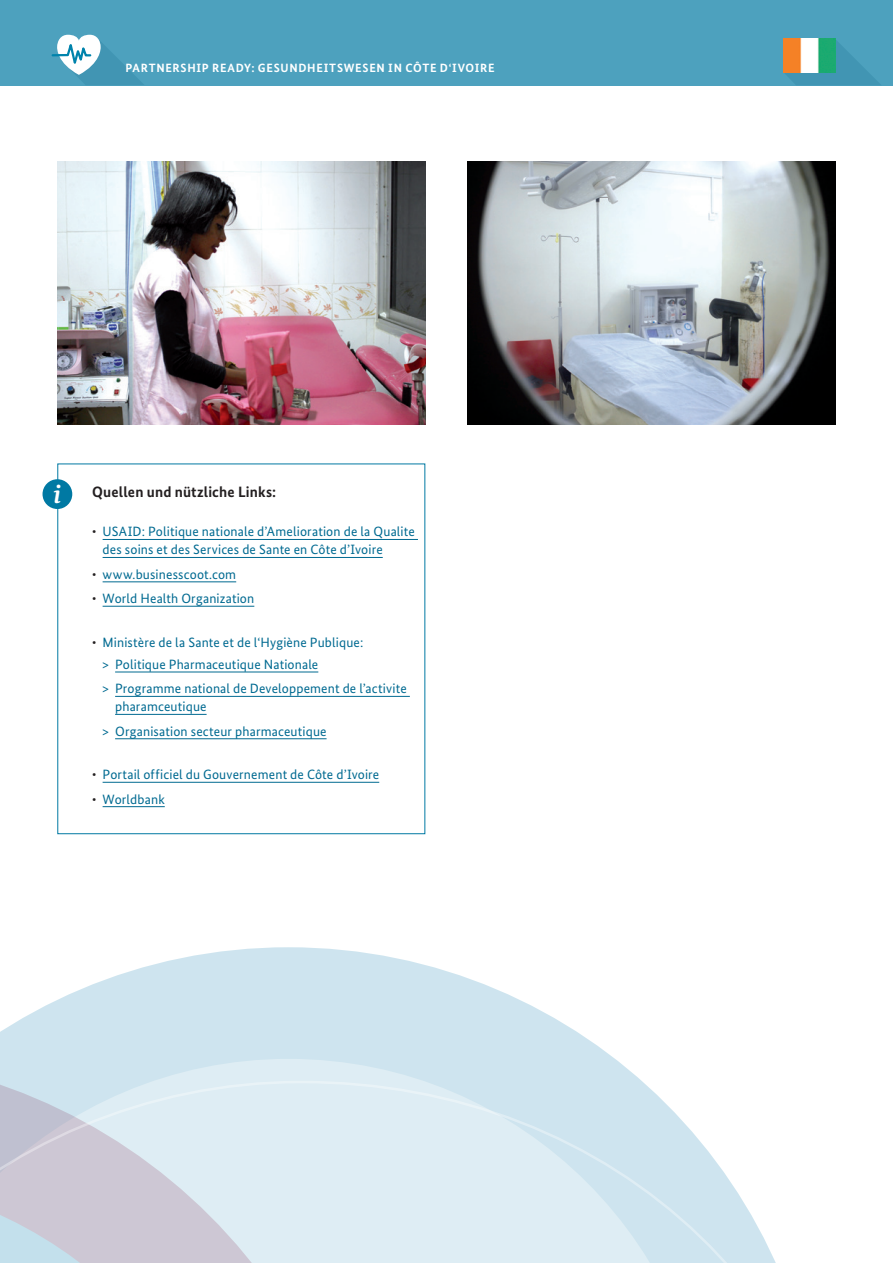
<style>
.page{position:relative;width:893px;height:1263px;background:#fff}
.page>*{position:absolute;margin:0;border:0;box-sizing:border-box;transform-origin:0 0}
.t1{font:italic 700 25.5px "Bundes Serif";color:#fff}
.t2{font:700 15px "Bundes Sans";letter-spacing:.015em;color:#231f20}
.t3{font:13.5px/18px "Bundes Sans";letter-spacing:.01em;color:#006a91}
.t4{font:700 12px "Bundes Sans";letter-spacing:.06em;color:#fff}
.s1{font-family:"Gravur";font-weight:700;font-stretch:condensed;color:#231f20}
</style>
<div class="page">
<img style="left:57px;top:161px;width:368px;height:263px">
<div style="left:0;top:0;width:893px;height:85px;background:#4da1be"></div>
<svg style="left:51px;top:35px;width:93px;height:50px"></svg>
<img style="left:783px;top:38px;width:52px;height:35px">
<svg style="left:0;top:947px;width:642px;height:134px"></svg>
<svg style="left:0;top:1055px;width:371px;height:26px;background:#d3e7f0"></svg>
<svg style="left:0;top:1081px;width:776px;height:182px;background:#d9e5ed"></svg>
<img style="left:468px;top:161px;width:368px;height:263px">
<hr style="left:103px;top:539px;width:315px;height:1px;background:#006a91">
<hr style="left:103px;top:557px;width:280px;height:1px;background:#006a91">
<hr style="left:103px;top:582px;width:133px;height:1px;background:#006a91">
<hr style="left:103px;top:606px;width:151px;height:1px;background:#006a91">
<hr style="left:115px;top:672px;width:203px;height:1px;background:#006a91">
<hr style="left:115px;top:696px;width:295px;height:1px;background:#006a91">
<hr style="left:115px;top:714px;width:92px;height:1px;background:#006a91">
<hr style="left:115px;top:738px;width:212px;height:1px;background:#006a91">
<hr style="left:103px;top:782px;width:276px;height:1px;background:#006a91">
<hr style="left:103px;top:806px;width:62px;height:1px;background:#006a91">
<div style="left:43px;top:479px;width:29px;height:30px;background:#0079a3;border-radius:50%"></div>
<p class="t4" style="left:126px;top:61px;width:371px">PARTNERSHIP READY: GESUNDHEITSWESEN IN CÔTE D‘IVOIRE</p>
<h1 class="t1" style="left:54px;top:479px;width:9px">i</h1>
<p class="t2" style="left:92px;top:483px;width:186px">Quellen und nützliche Links:</p>
<p class="t3" style="left:103px;top:523px;width:314px;text-indent:-10px"><span class="s1">•</span> USAID: Politique nationale d’Amelioration de la Qualite des soins et des Services de Sante en Côte d’Ivoire</p>
<p class="t3" style="left:92px;top:565px;width:146px"><span class="s1">•</span> www.businesscoot.com</p>
<p class="t3" style="left:92px;top:589px;width:164px"><span class="s1">•</span> World Health Organization</p>
<p class="t3" style="left:102px;top:631px;width:263px;line-height:22.2px;text-indent:-10px"><span class="s1">•</span> Ministère de la Sante et de l‘Hygiène Publique: &gt; Politique Pharmaceutique Nationale</p>
<p class="t3" style="left:115px;top:680px;width:293px;text-indent:-13px">&gt; Programme national de Developpement de l’activite pharamceutique</p>
<p class="t3" style="left:102px;top:722px;width:226px">&gt; Organisation secteur pharmaceutique</p>
<p class="t3" style="left:92px;top:765px;width:289px"><span class="s1">•</span> Portail officiel du Gouvernement de Côte d’Ivoire</p>
<p class="t3" style="left:92px;top:790px;width:74px"><span class="s1">•</span> Worldbank</p>
</div>
